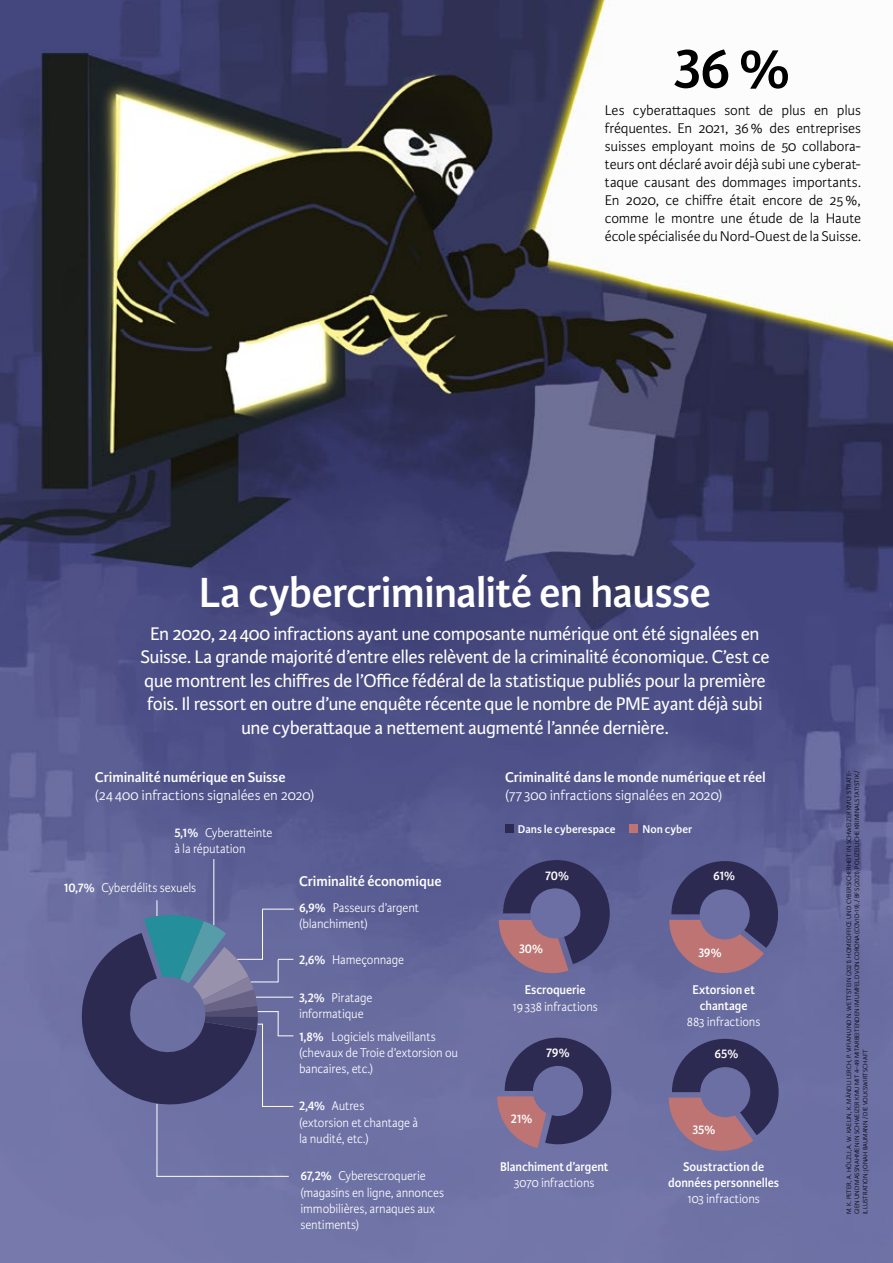
<style>
.page{position:relative;width:893px;height:1263px;background:#fff}
.page>*{position:absolute;margin:0;border:0;box-sizing:border-box;transform-origin:0 0}
.t1{font:600 60px "Karmina Sans";color:#000}
.t2{font:600 45px "Karmina Sans";letter-spacing:-.02em;color:#fff}
.t3{font:19.5px/23.4px "Karmina Sans";letter-spacing:-.025em;color:#fff;text-align:center}
.t4{font:300 15px/18px "Karmina Sans";letter-spacing:-.01em;color:#000;text-align:justify}
.t5{font:600 15px "Karmina Sans";letter-spacing:-.01em;color:#fff}
.t6{font:300 15px "Karmina Sans";letter-spacing:-.01em;color:#fff}
.t7{font:300 13.5px/16.2px "Karmina Sans";letter-spacing:-.01em;color:#fff;scale:.95 1}
.t8{font:600 13.5px/16.2px "Karmina Sans";letter-spacing:-.005em;color:#fff;text-align:center;scale:.95 1}
.t9{font:600 12px "Karmina Sans";color:#fff}
.t10{font:300 6.75px/8.1px "Karmina Sans";letter-spacing:.01em;color:#000;text-align:justify}
.s1{font-weight:600}
</style>
<div class="page">
<img style="left:0;top:0;width:893px;height:1263px">
<svg style="left:499px;top:860px;width:111px;height:119px;background:#5d4e71"></svg>
<div style="left:530px;top:888px;width:50px;height:50px;background:#6c6fa4;border-radius:50%"></div>
<svg style="left:669px;top:861px;width:109px;height:119px;background:#675374"></svg>
<div style="left:700px;top:889px;width:50px;height:50px;background:#6c6fa4;border-radius:50%"></div>
<svg style="left:669px;top:1039px;width:110px;height:119px;background:#665476"></svg>
<div style="left:700px;top:1067px;width:50px;height:50px;background:#6c6fa4;border-radius:50%"></div>
<svg style="left:497px;top:1037px;width:114px;height:111px;background:#594d71"></svg>
<div style="left:533px;top:1066px;width:50px;height:50px;background:#6c6fa4;border-radius:50%"></div>
<div style="left:505px;top:824px;width:8px;height:9px;background:#2d2a51"></div>
<div style="left:630px;top:824px;width:8px;height:9px;background:#bd7472"></div>
<hr style="left:213px;top:859px;width:1px;height:66px;background:#fff">
<hr style="left:157px;top:1104px;width:1px;height:73px;background:#fff">
<hr style="left:156px;top:1176px;width:133px;height:1px;background:#fff">
<hr style="left:262px;top:909px;width:32px;height:1px;background:#fff">
<svg style="left:75px;top:900px;width:218px;height:211px;background:#575e89"></svg>
<hr style="left:256px;top:997px;width:37px;height:1px;background:#fff">
<h1 class="t1" style="left:674px;top:34px;width:120px">36%</h1>
<p class="t4" style="left:605px;top:101px;width:258px">Les cyberattaques sont de plus en plus fréquentes. En 2021, 36% des entreprises suisses employant moins de 50 collabora&shy;teurs ont déclaré avoir déjà subi une cyberat&shy;taque causant des dommages importants.<br>En 2020, ce chiffre était encore de 25%, comme le montre une étude de la Haute école spécialisée du Nord-Ouest de la Suisse.</p>
<h2 class="t2" style="left:199px;top:567px;width:514px">La cybercriminalité en hausse</h2>
<p class="t3" style="left:140px;top:622px;width:630px">En 2020, 24400 infractions ayant une composante numérique ont été signalées en Suisse. La grande majorité d’entre elles relèvent de la criminalité économique. C’est ce que montrent les chiffres de l’Office fédéral de la statistique publiés pour la première fois. Il ressort en outre d’une enquête récente que le nombre de PME ayant déjà subi une cyberattaque a nettement augmenté l’année dernière.</p>
<p class="t5" style="left:95px;top:769px;width:192px">Criminalité numérique en Suisse</p>
<p class="t6" style="left:95px;top:787px;width:221px">(24400 infractions signalées en 2020)</p>
<p class="t7" style="left:174px;top:825px;width:105px"><span class="s1">5,1%</span> Cyberatteinte à la réputation</p>
<p class="t7" style="left:64px;top:880px;width:141px"><span class="s1">10,7%</span> Cyberdélits sexuels</p>
<p class="t5" style="left:299px;top:872px;width:144px">Criminalité économique</p>
<p class="t7" style="left:299px;top:900px;width:128px"><span class="s1">6,9%</span> Passeurs d’argent (blanchiment)</p>
<p class="t7" style="left:299px;top:951px;width:112px"><span class="s1">2,6%</span> Hameçonnage</p>
<p class="t7" style="left:299px;top:989px;width:79px"><span class="s1">3,2%</span> Piratage informatique</p>
<p class="t7" style="left:299px;top:1028px;width:169px"><span class="s1">1,8%</span> Logiciels malveillants (chevaux de Troie d’extorsion ou bancaires, etc.)</p>
<p class="t7" style="left:299px;top:1098px;width:127px"><span class="s1">2,4%</span> Autres<br>(extorsion et chantage à la nudité, etc.)</p>
<p class="t7" style="left:300px;top:1168px;width:153px"><span class="s1">67,2%</span> Cyberescroquerie (magasins en ligne, annonces immobilières, arnaques aux sentiments)</p>
<p class="t5" style="left:505px;top:769px;width:262px">Criminalité dans le monde numérique et réel</p>
<p class="t6" style="left:505px;top:787px;width:219px">(77300 infractions signalées en 2020)</p>
<p class="t9" style="left:518px;top:822px;width:99px">Dans le cyberespace</p>
<p class="t9" style="left:642px;top:822px;width:51px">Non cyber</p>
<p class="t8" style="left:545px;top:868px;width:27px">70%</p>
<p class="t8" style="left:713px;top:868px;width:25px">61%</p>
<p class="t8" style="left:519px;top:941px;width:27px">30%</p>
<p class="t8" style="left:698px;top:945px;width:27px">39%</p>
<p class="t8" style="left:525px;top:982px;width:66px">Escroquerie</p>
<p class="t7" style="left:512px;top:998px;width:91px">19338 infractions</p>
<p class="t8" style="left:692px;top:982px;width:67px">Extorsion et chantage</p>
<p class="t7" style="left:687px;top:1014px;width:79px">883 infractions</p>
<p class="t8" style="left:546px;top:1045px;width:27px">79%</p>
<p class="t8" style="left:715px;top:1046px;width:27px">65%</p>
<p class="t8" style="left:511px;top:1110px;width:25px">21%</p>
<p class="t8" style="left:692px;top:1122px;width:26px">35%</p>
<p class="t8" style="left:500px;top:1158px;width:116px">Blanchiment d’argent</p>
<p class="t7" style="left:514px;top:1174px;width:86px">3070 infractions</p>
<p class="t8" style="left:668px;top:1158px;width:118px">Soustraction de données personnelles</p>
<p class="t7" style="left:687px;top:1191px;width:78px">103 infractions</p>
<p class="t10" style="left:845px;top:1214px;width:445px;rotate:-90deg">M. K. PETER, A. HÖLZLI, A. W. KAELIN, K. MÄNDLI LERCH, P. VIFIAN UND N. WETTSTEIN (2021). HOMEOFFICE UND CYBERSICHERHEIT IN SCHWEIZER KMU: STRATE-GIEN UND MASSNAHMEN IN SCHWEIZER KMU MIT 4–49 MITARBEITENDEN IM UMFELD VON CORONA (COVID-19). / BFS (2021). POLIZEILICHE KRIMINALSTATISTIK / ILLUSTRATION: JONAH BAUMANN / DIE VOLKSWIRTSCHAFT</p>
</div>
